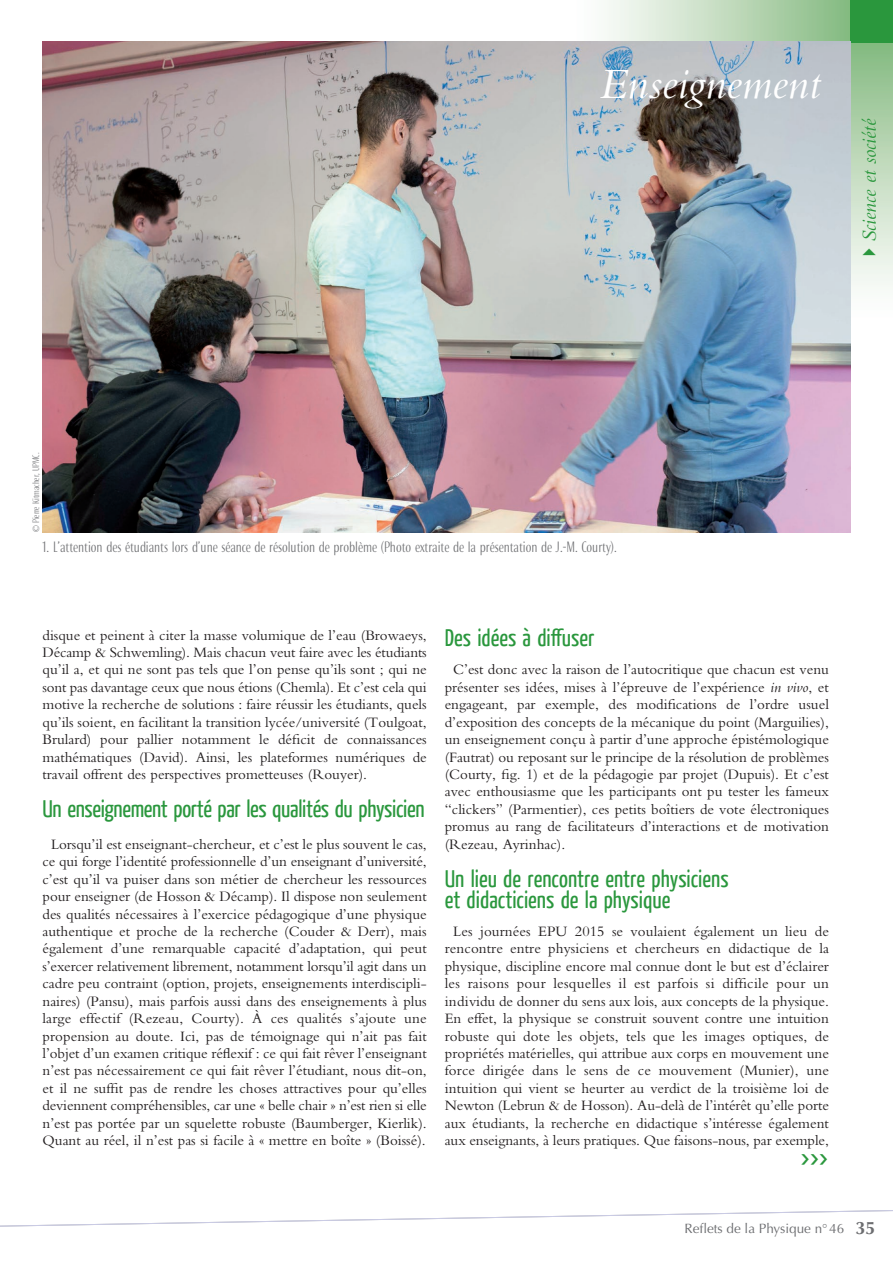
<style>
.page{position:relative;width:893px;height:1263px;background:#fff}
.page>*{position:absolute;margin:0;border:0;box-sizing:border-box;transform-origin:0 0}
.t1{font:italic 45px "Bembo";color:#fff}
.t2{font:500 27px "Roxy";color:#2a973d}
.t3{font:24px/21px "Yanone Kaffeesatz";color:#2a973d}
.t4{font:italic 21px "Bembo";letter-spacing:-.005em;color:#2a973d}
.t5{font:15px/17.4px "Bembo";color:#231f20;text-align:justify}
.t6{font:300 14.25px "Roxy";color:#6c6d70}
.t7{font:13.5px "Optima LT";color:#6c6d70}
.t8{font:300 9px "Roxy";color:#6c6d70}
.s1{font-family:"Optima LT";font-weight:400}
.s2{font-style:italic}
.s3{font-weight:700;font-size:18px}
</style>
<div class="page">
<svg style="left:850px;top:43px;width:43px;height:276px"></svg>
<svg style="left:608px;top:0;width:242px;height:41px"></svg>
<div style="left:850px;top:0;width:43px;height:43px;background:#2a973d"></div>
<svg style="left:0;top:1210px;width:893px;height:17px"></svg>
<img style="left:42px;top:41px;width:808px;height:491px">
<h1 class="t1" style="left:599px;top:58px;width:223px">Enseignement</h1>
<h3 class="t4" style="left:857px;top:263px;width:146px;rotate:-90deg">✔Science et société</h3>
<p class="t8" style="left:31px;top:532px;width:81px;rotate:-90deg"><span class="s1">©</span> Pierre Kitmacher, UPMC.</p>
<p class="t6" style="left:43px;top:539px;width:576px">1. L’attention des étudiants lors d’une séance de résolution de problème (Photo extraite de la présentation de J.-M. Courty).</p>
<p class="t5" style="left:43px;top:626px;width:386px">disque et peinent à citer la masse volumique de l’eau (Browaeys, Décamp &amp; Schwemling). Mais chacun veut faire avec les étudiants qu’il a, et qui ne sont pas tels que l’on pense qu’ils sont ; qui ne sont pas davantage ceux que nous étions (Chemla). Et c’est cela qui motive la recherche de solutions : faire réussir les étudiants, quels qu’ils soient, en facilitant la transition lycée/université (Toulgoat, Brulard) pour pallier notamment le déficit de connaissances mathématiques (David). Ainsi, les plateformes numériques de travail offrent des perspectives prometteuses (Rouyer).</p>
<h3 class="t3" style="left:43px;top:797px;width:383px">Un enseignement porté par les qualités du physicien</h3>
<p class="t5" style="left:43px;top:835px;width:386px;text-align:center">Lorsqu’il est enseignant-chercheur, et c’est le plus souvent le cas, ce qui forge l’identité professionnelle d’un enseignant d’université, c’est qu’il va puiser dans son métier de chercheur les ressources pour enseigner (de Hosson &amp; Décamp). Il dispose non seulement des qualités nécessaires à l’exercice pédagogique d’une physique authentique et proche de la recherche (Couder &amp; Derr), mais également d’une remarquable capacité d’adaptation, qui peut s’exercer relativement librement, notamment lorsqu’il agit dans un cadre peu contraint (option, projets, enseignements interdiscipli&shy;naires) (Pansu), mais parfois aussi dans des enseignements à plus large effectif (Rezeau, Courty). À ces qualités s’ajoute une propension au doute. Ici, pas de témoignage qui n’ait pas fait l’objet d’un examen critique réflexif : ce qui fait rêver l’enseignant n’est pas nécessairement ce qui fait rêver l’étudiant, nous dit-on, et il ne suffit pas de rendre les choses attractives pour qu’elles deviennent compréhensibles, car une « belle chair » n’est rien si elle n’est pas portée par un squelette robuste (Baumberger, Kierlik).<br>Quant au réel, il n’est pas si facile à « mettre en boîte » (Boissé).</p>
<h3 class="t3" style="left:445px;top:627px;width:151px">Des idées à diffuser</h3>
<p class="t5" style="left:445px;top:661px;width:386px;text-indent:9px">C’est donc avec la raison de l’autocritique que chacun est venu présenter ses idées, mises à l’épreuve de l’expérience <span class="s2">in vivo</span>, et engageant, par exemple, des modifications de l’ordre usuel d’exposition des concepts de la mécanique du point (Marguilies), un enseignement conçu à partir d’une approche épistémologique (Fautrat) ou reposant sur le principe de la résolution de problèmes (Courty, fig. 1) et de la pédagogie par projet (Dupuis). Et c’est avec enthousiasme que les participants ont pu tester les fameux “clickers” (Parmentier), ces petits boîtiers de vote électroniques promus au rang de facilitateurs d’interactions et de motivation (Rezeau, Ayrinhac).</p>
<h3 class="t3" style="left:445px;top:867px;width:285px">Un lieu de rencontre entre physiciens et didacticiens de la physique</h3>
<p class="t5" style="left:445px;top:922px;width:386px;text-align:center">Les journées EPU 2015 se voulaient également un lieu de rencontre entre physiciens et chercheurs en didactique de la physique, discipline encore mal connue dont le but est d’éclairer les raisons pour lesquelles il est parfois si difficile pour un individu de donner du sens aux lois, aux concepts de la physique.<br>En effet, la physique se construit souvent contre une intuition robuste qui dote les objets, tels que les images optiques, de propriétés matérielles, qui attribue aux corps en mouvement une force dirigée dans le sens de ce mouvement (Munier), une intuition qui vient se heurter au verdict de la troisième loi de Newton (Lebrun &amp; de Hosson). Au-delà de l’intérêt qu’elle porte aux étudiants, la recherche en didactique s’intéresse également aux enseignants, à leurs pratiques. Que faisons-nous, par exemple,</p>
<h2 class="t2" style="left:800px;top:1143px;width:29px">&gt;&gt;&gt;</h2>
<p class="t7" style="left:685px;top:1220px;width:192px">Reflets de la Physique n°46 <span class="s3">35</span></p>
</div>
